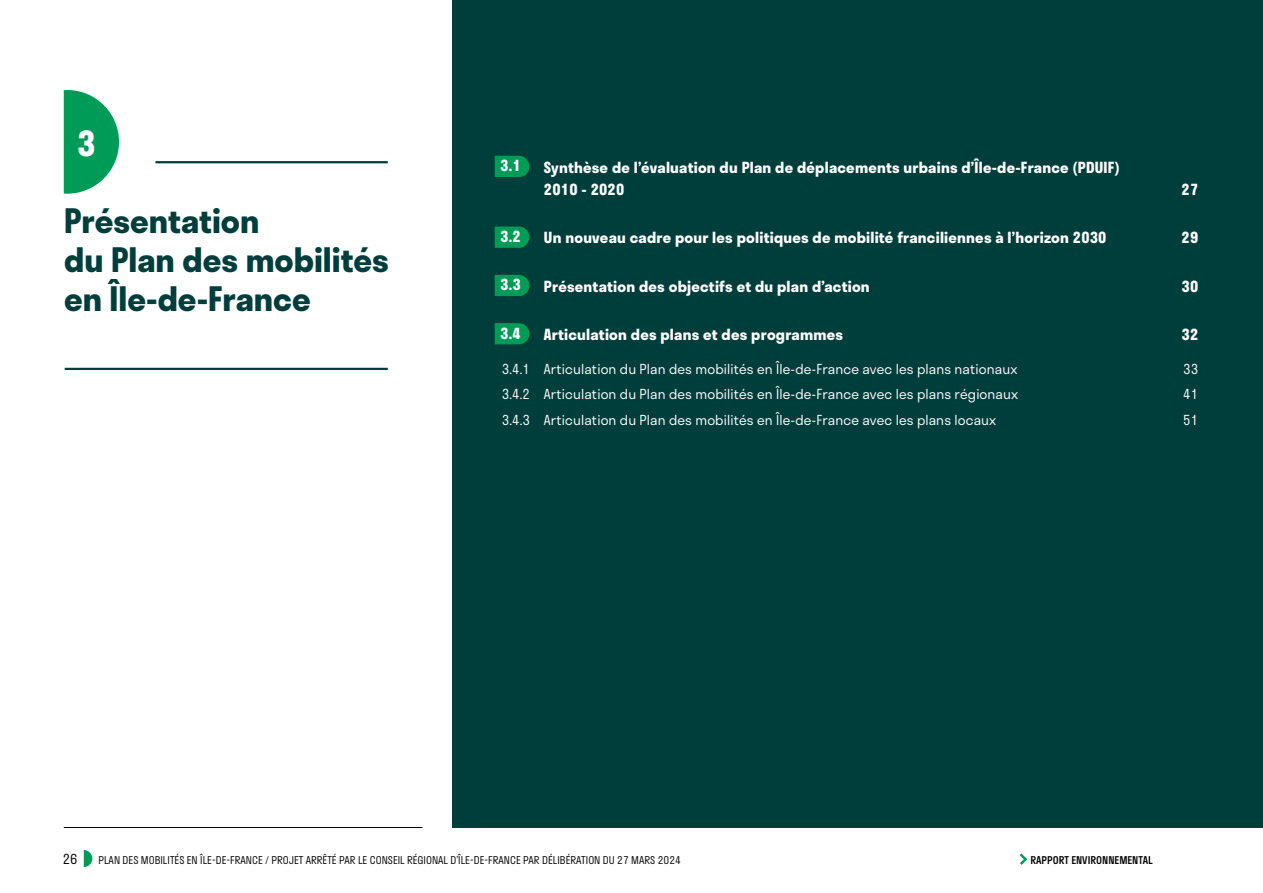
<style>
.page{position:relative;width:1263px;height:893px;background:#fff}
.page>*{position:absolute;margin:0;border:0;box-sizing:border-box;transform-origin:0 0}
.t1{font:700 33.75px "Stratos";color:#fff}
.t2{font:700 33px/39px "Stratos";color:#003e3c}
.t3{font:700 15px/22.5px "Stratos";letter-spacing:.015em;color:#fff}
.t4{font:300 13.5px "Stratos";letter-spacing:.01em;color:#fff}
.t5{font:300 13.5px "Stratos";color:#000}
.t6{font:300 10.5px "Stratos";color:#000}
.t7{font:500 10.5px "Stratos";color:#000}
</style>
<div class="page">
<svg style="left:84px;top:850px;width:8px;height:17px"></svg>
<svg style="left:1019px;top:853px;width:9px;height:12px"></svg>
<div style="left:452px;top:0;width:811px;height:828px;background:#003e3c"></div>
<hr style="left:64px;top:827px;width:358px;height:1px;background:#000">
<hr style="left:65px;top:368px;width:323px;height:2px;background:#003e3c">
<svg style="left:64px;top:90px;width:55px;height:104px"></svg>
<hr style="left:155px;top:161px;width:233px;height:2px;background:#003e3c">
<svg style="left:495px;top:156px;width:34px;height:21px"></svg>
<svg style="left:495px;top:227px;width:34px;height:21px"></svg>
<svg style="left:495px;top:275px;width:34px;height:21px"></svg>
<svg style="left:495px;top:323px;width:34px;height:21px"></svg>
<h1 class="t1" style="left:77px;top:117px;width:20px">3</h1>
<h2 class="t2" style="left:64px;top:200px;width:326px">Présentation<br>du Plan des mobilités en Île-de-France</h2>
<p class="t3" style="left:500px;top:154px;width:22px">3.1</p>
<p class="t3" style="left:544px;top:155px;width:577px">Synthèse de l’évaluation du Plan de déplacements urbains d’Île-de-France (PDUIF)<br>2010 - 2020</p>
<p class="t3" style="left:1181px;top:178px;width:18px">27</p>
<p class="t3" style="left:500px;top:225px;width:22px">3.2</p>
<p class="t3" style="left:544px;top:226px;width:564px">Un nouveau cadre pour les politiques de mobilité franciliennes à l’horizon 2030</p>
<p class="t3" style="left:1181px;top:226px;width:18px">29</p>
<p class="t3" style="left:500px;top:273px;width:22px">3.3</p>
<p class="t3" style="left:544px;top:274px;width:327px">Présentation des objectifs et du plan d’action</p>
<p class="t3" style="left:1181px;top:274px;width:18px">30</p>
<p class="t3" style="left:500px;top:321px;width:22px">3.4</p>
<p class="t3" style="left:544px;top:323px;width:301px">Articulation des plans et des programmes</p>
<p class="t3" style="left:1181px;top:323px;width:18px">32</p>
<p class="t4" style="left:502px;top:358px;width:517px">3.4.1 Articulation du Plan des mobilités en Île-de-France avec les plans nationaux</p>
<p class="t4" style="left:1183px;top:358px;width:16px">33</p>
<p class="t4" style="left:502px;top:384px;width:518px">3.4.2 Articulation du Plan des mobilités en Île-de-France avec les plans régionaux</p>
<p class="t4" style="left:1183px;top:384px;width:16px">41</p>
<p class="t4" style="left:502px;top:409px;width:496px">3.4.3 Articulation du Plan des mobilités en Île-de-France avec les plans locaux</p>
<p class="t4" style="left:1183px;top:409px;width:16px">51</p>
<p class="t5" style="left:63px;top:848px;width:16px">26</p>
<p class="t6" style="left:99px;top:852px;width:584px">PLAN DES MOBILITÉS EN ÎLE-DE-FRANCE / PROJET ARRÊTÉ PAR LE CONSEIL RÉGIONAL D’ÎLE-DE-FRANCE PAR DÉLIBÉRATION DU 27 MARS 2024</p>
<p class="t7" style="left:1030px;top:852px;width:124px">RAPPORT ENVIRONNEMENTAL</p>
</div>
